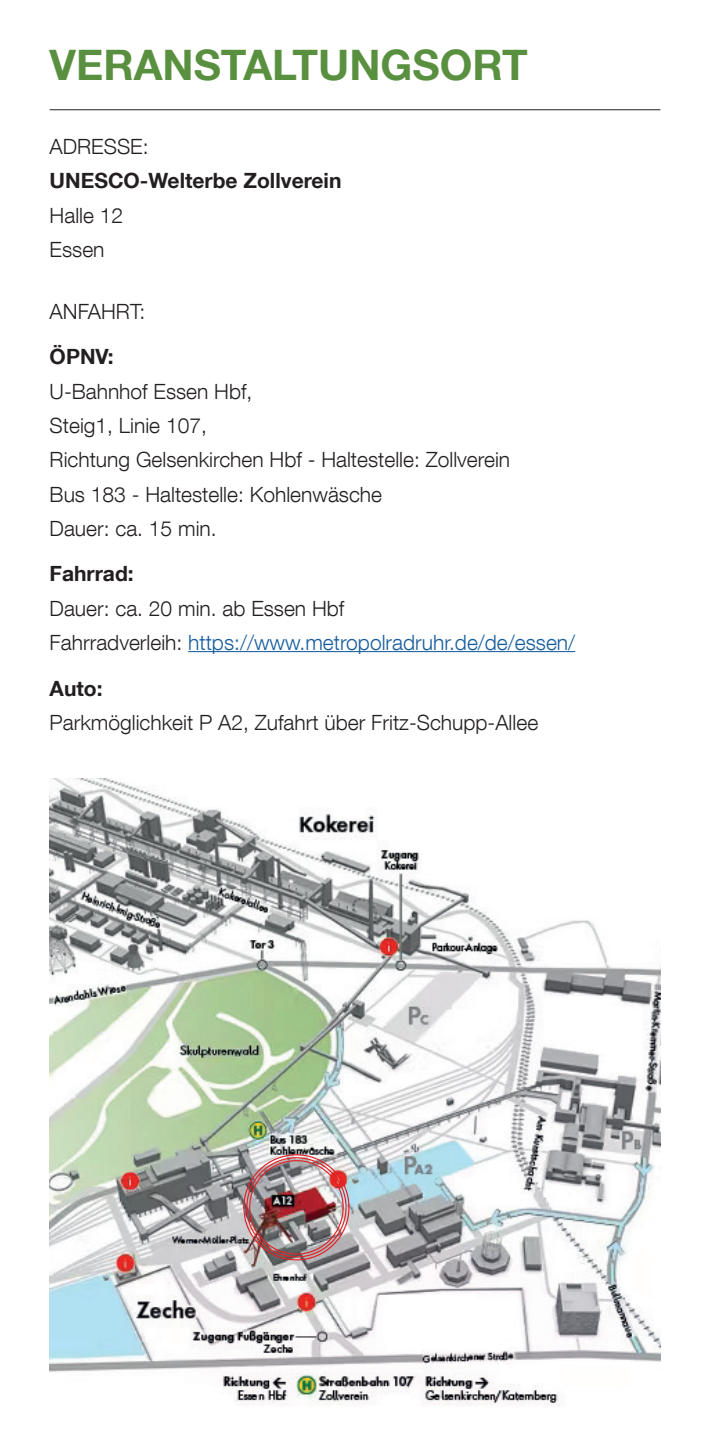
<style>
.page{position:relative;width:710px;height:1456px;background:#fff}
.page>*{position:absolute;margin:0;border:0;box-sizing:border-box;transform-origin:0 0}
.t1{font:700 42px "Helvetica Neue LT Com";color:#59903f}
.t2{font:300 21px/34.3px "Helvetica Neue LT Com";color:#231f20}
.t3{font:700 21px "Helvetica Neue LT Com";color:#231f20}
.s1{color:#175d9e}
</style>
<div class="page">
<hr style="left:50px;top:109px;width:610px;height:1px;background:#231f20">
<img style="left:50px;top:779px;width:610px;height:627px">
<hr style="left:188px;top:651px;width:387px;height:1px;background:#175d9e">
<h1 class="t1" style="left:50px;top:38px;width:479px">VERANSTALTUNGSORT</h1>
<p class="t2" style="left:50px;top:129px;width:100px">ADRESSE:</p>
<p class="t3" style="left:50px;top:168px;width:293px">UNESCO-Welterbe Zollverein</p>
<p class="t2" style="left:50px;top:198px;width:75px">Halle 12<br>Essen</p>
<p class="t2" style="left:50px;top:294px;width:97px">ANFAHRT:</p>
<p class="t3" style="left:50px;top:343px;width:65px">ÖPNV:</p>
<p class="t2" style="left:50px;top:373px;width:462px">U-Bahnhof Essen Hbf,<br>Steig1, Linie 107,<br>Richtung Gelsenkirchen Hbf - Haltestelle: Zollverein<br>Bus 183 - Haltestelle: Kohlenwäsche<br>Dauer: ca. 15 min.</p>
<p class="t3" style="left:50px;top:560px;width:86px">Fahrrad:</p>
<p class="t2" style="left:50px;top:590px;width:527px">Dauer: ca. 20 min. ab Essen Hbf<br>Fahrradverleih: <span class="s1">https://www.metropolradruhr.de/de/essen/</span></p>
<p class="t3" style="left:50px;top:675px;width:54px">Auto:</p>
<p class="t2" style="left:50px;top:704px;width:490px">Parkmöglichkeit P A2, Zufahrt über Fritz-Schupp-Allee</p>
</div>
